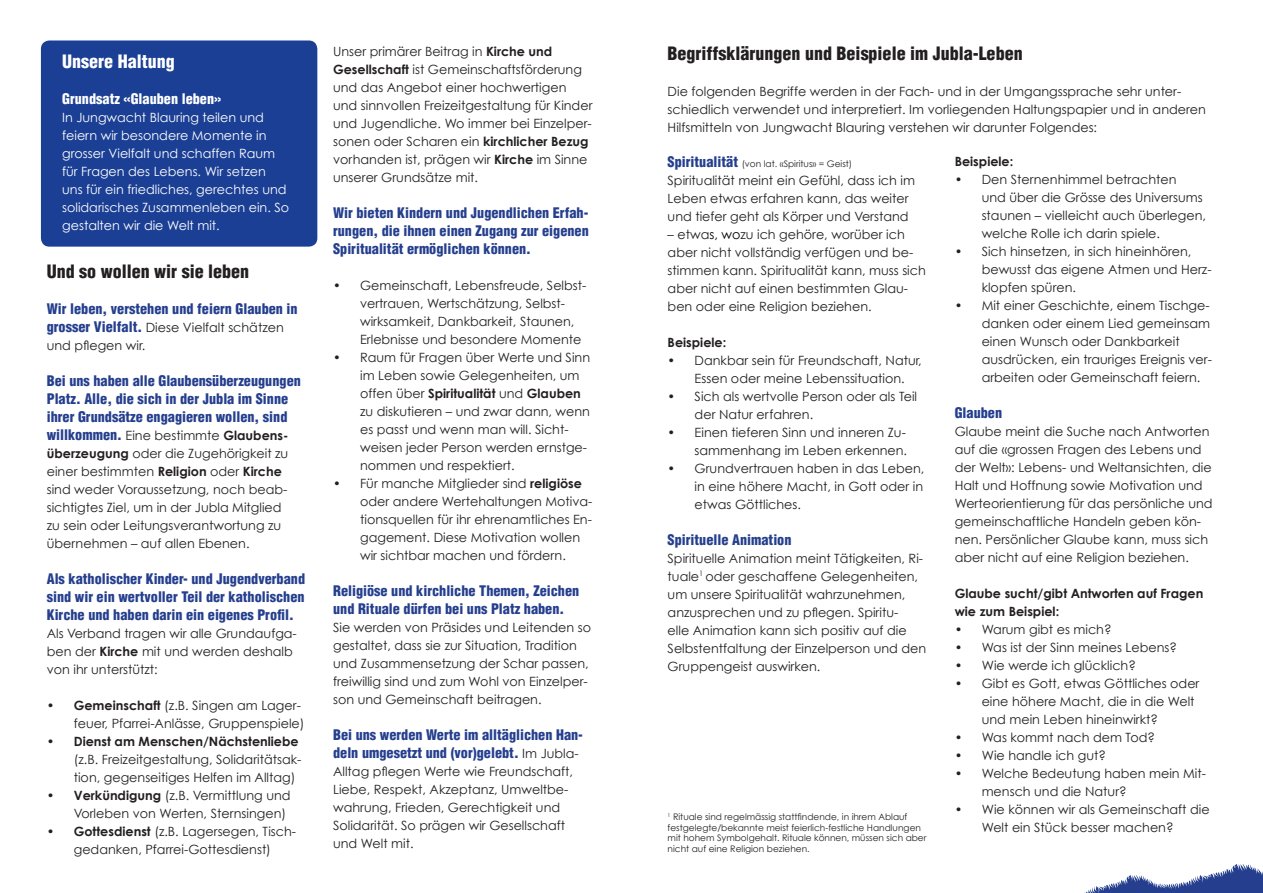
<style>
.page{position:relative;width:1263px;height:893px;background:#fff}
.page>*{position:absolute;margin:0;border:0;box-sizing:border-box;transform-origin:0 0}
.t1{font:900 condensed 18px "Helvetica LT Std";color:#231f20}
.t2{font:900 condensed 18px "Helvetica LT Std";color:#fff}
.t3{font:900 condensed 14.25px/18px "Helvetica LT Std";color:#253f8e}
.t4{font:900 condensed 14.25px "Helvetica LT Std";color:#fff}
.t5{font:12.75px/18px "Century Gothic";color:#231f20}
.t6{font:12.75px/18px "Century Gothic";color:#fff}
.t7{font:700 12.75px/18px "Century Gothic";color:#231f20}
.t8{font:9px/10.6px "Century Gothic";color:#231f20}
.s1{font-family:"Helvetica LT Std";font-weight:900;font-stretch:condensed;font-size:14.25px;color:#253f8e}
.s2{font-weight:700}
.s3{font-family:"Century Gothic";font-weight:400;font-stretch:normal;font-size:12.75px;color:#231f20}
.s4{color:#000}
</style>
<div class="page">
<div style="left:41px;top:41px;width:276px;height:206px;background:#1b3f94;border-radius:9px"></div>
<svg style="left:1084px;top:864px;width:179px;height:29px"></svg>
<h1 class="t2" style="left:62px;top:50px;width:114px">Unsere Haltung</h1>
<p class="t4" style="left:62px;top:90px;width:161px">Grundsatz «Glauben leben»</p>
<p class="t6" style="left:62px;top:108px;width:228px">In Jungwacht Blauring teilen und feiern wir besondere Momente in grosser Vielfalt und schaffen Raum für Fragen des Lebens. Wir setzen uns für ein friedliches, gerechtes und solidarisches Zusammenleben ein. So gestalten wir die Welt mit.</p>
<h1 class="t1" style="left:47px;top:260px;width:204px">Und so wollen wir sie leben</h1>
<p class="t3" style="left:47px;top:299px;width:252px">Wir leben, verstehen und feiern Glauben in</p>
<p class="t5" style="left:47px;top:318px;width:239px"><span class="s1">grosser Vielfalt.</span> Diese Vielfalt schätzen und pflegen wir.</p>
<p class="t3" style="left:47px;top:371px;width:256px">Bei uns haben alle Glaubensüberzeugungen<br>Platz. Alle, die sich in der Jubla im Sinne ihrer Grundsätze engagieren wollen, sind</p>
<p class="t5" style="left:47px;top:426px;width:243px"><span class="s1">willkommen.</span> Eine bestimmte <span class="s2">Glaubens&shy;überzeugung</span> oder die Zugehörigkeit zu einer bestimmten <span class="s2">Religion</span> oder <span class="s2">Kirche </span>sind weder Voraussetzung, noch beab&shy;sichtigtes Ziel, um in der Jubla Mitglied zu sein oder Leitungsverantwortung zu übernehmen – auf allen Ebenen.</p>
<p class="t3" style="left:47px;top:569px;width:260px;text-align:justify">Als katholischer Kinder- und Jugendverband sind wir ein wertvoller Teil der katholischen Kirche und haben darin ein eigenes Profil.</p>
<p class="t5" style="left:47px;top:624px;width:252px">Als Verband tragen wir alle Grundaufga&shy;ben der <span class="s2">Kirche</span> mit und werden deshalb von ihr unterstützt:</p>
<p class="t5" style="left:47px;top:696px;width:259px;text-align:right"><span class="s2">• Gemeinschaft</span> (z.B. Singen am Lager&shy;feuer, Pfarrei-Anlässe, Gruppenspiele)</p>
<p class="t7" style="left:47px;top:732px;width:253px">• Dienst am Menschen/Nächstenliebe</p>
<p class="t5" style="left:74px;top:750px;width:229px">(z.B. Freizeitgestaltung, Solidaritätsak&shy;tion, gegenseitiges Helfen im Alltag)</p>
<p class="t5" style="left:74px;top:786px;width:218px;text-indent:-27px"><span class="s2">• Verkündigung</span> (z.B. Vermittlung und<br>Vorleben von Werten, Sternsingen)</p>
<p class="t5" style="left:47px;top:822px;width:251px;text-align:center"><span class="s2">• Gottesdienst</span> (z.B. Lagersegen, Tisch&shy;gedanken, Pfarrei-Gottesdienst)</p>
<p class="t5" style="left:333px;top:43px;width:261px">Unser primärer Beitrag in <span class="s2">Kirche und Gesellschaft</span> ist Gemeinschaftsförderung und das Angebot einer hochwertigen und sinnvollen Freizeitgestaltung für Kinder und Jugendliche. Wo immer bei Einzelper&shy;sonen oder Scharen ein <span class="s2">kirchlicher Bezug </span>vorhanden ist, prägen wir <span class="s2">Kirche</span> im Sinne unserer Grundsätze mit.</p>
<p class="t3" style="left:333px;top:204px;width:257px;text-align:justify">Wir bieten Kindern und Jugendlichen Erfah&shy;rungen, die ihnen einen Zugang zur eigenen Spiritualität ermöglichen können.</p>
<p class="t5" style="left:360px;top:277px;width:228px;text-indent:-27px">• Gemeinschaft, Lebensfreude, Selbst&shy;vertrauen, Wertschätzung, Selbst&shy;wirksamkeit, Dankbarkeit, Staunen, Erlebnisse und besondere Momente</p>
<p class="t5" style="left:360px;top:349px;width:231px;text-indent:-27px">• Raum für Fragen über Werte und Sinn im Leben sowie Gelegenheiten, um offen über <span class="s2">Spiritualität</span> und <span class="s2">Glauben </span>zu diskutieren – und zwar dann, wenn es passt und wenn man will. Sicht&shy;weisen jeder Person werden ernstge&shy;nommen und respektiert.</p>
<p class="t5" style="left:360px;top:475px;width:234px;text-indent:-27px">• Für manche Mitglieder sind <span class="s2">religiöse </span>oder andere Wertehaltungen Motiva&shy;tionsquellen für ihr ehrenamtliches En&shy;gagement. Diese Motivation wollen wir sichtbar machen und fördern.</p>
<p class="t3" style="left:333px;top:582px;width:248px">Religiöse und kirchliche Themen, Zeichen und Rituale dürfen bei uns Platz haben.</p>
<p class="t5" style="left:333px;top:619px;width:260px">Sie werden von Präsides und Leitenden so gestaltet, dass sie zur Situation, Tradition und Zusammensetzung der Schar passen, freiwillig sind und zum Wohl von Einzelper&shy;son und Gemeinschaft beitragen.</p>
<p class="t3" style="left:333px;top:726px;width:251px">Bei uns werden Werte im alltäglichen Han&shy;deln umgesetzt und (vor)gelebt. <span class="s3">Im Jubla-</span></p>
<p class="t5" style="left:333px;top:763px;width:241px">Alltag pflegen Werte wie Freundschaft, Liebe, Respekt, Akzeptanz, Umweltbe&shy;wahrung, Frieden, Gerechtigkeit und Solidarität. So prägen wir Gesellschaft und Welt mit.</p>
<h1 class="t1" style="left:668px;top:42px;width:356px">Begriffsklärungen und Beispiele im Jubla-Leben</h1>
<p class="t5" style="left:668px;top:82px;width:540px">Die folgenden Begriffe werden in der Fach- und in der Umgangssprache sehr unter&shy;schiedlich verwendet und interpretiert. Im vorliegenden Haltungspapier und in anderen<br>Hilfsmitteln von Jungwacht Blauring verstehen wir darunter Folgendes:</p>
<p class="t8" style="left:668px;top:158px;width:186px"><span class="s1">Spiritualität</span> (von lat. «Spiritus» = Geist)</p>
<p class="t5" style="left:668px;top:171px;width:249px">Spiritualität meint ein Gefühl, dass ich im<br>Leben etwas erfahren kann, das weiter und tiefer geht als Körper und Verstand</p>
<p class="t5" style="left:668px;top:225px;width:260px">– etwa<span class="s4">s, wo</span>zu ich gehöre, worüber ich aber nicht vollständig verfügen und be&shy;stimmen kann. Spiritualität kann, muss sich aber nicht auf einen bestimmten Glau&shy;ben oder eine Religion beziehen.</p>
<p class="t7" style="left:668px;top:333px;width:60px">Beispiele:</p>
<p class="t5" style="left:695px;top:351px;width:229px;text-indent:-27px">• Dankbar sein für Freundschaft, Natur,<br>Essen oder meine Lebenssituation.</p>
<p class="t5" style="left:695px;top:387px;width:224px;text-indent:-27px">• Sich als wertvolle Person oder als Teil der Natur erfahren.</p>
<p class="t5" style="left:668px;top:423px;width:241px;text-align:right">• Einen tieferen Sinn und inneren Zu&shy;sammenhang im Leben erkennen.</p>
<p class="t5" style="left:695px;top:459px;width:231px;text-align:justify;text-indent:-27px">• Grundvertrauen haben in das Leben, in eine höhere Macht, in Gott oder in etwas Göttliches.</p>
<p class="t3" style="left:668px;top:530px;width:125px">Spirituelle Animation</p>
<p class="t5" style="left:668px;top:549px;width:260px">Spirituelle Animation meint Tätigkeiten, Ri&shy;tuale<sup>1</sup> oder geschaffene Gelegenheiten, um unsere Spiritualität wahrzunehmen, anzusprechen und zu pflegen. Spiritu-<br>elle Animation kann sich positiv auf die Selbstentfaltung der Einzelperson und den Gruppengeist auswirken.</p>
<p class="t8" style="left:668px;top:811px;width:260px"><sup>1</sup> Rituale sind regelmässig stattfindende, in ihrem Ablauf festgelegte/bekannte meist feierlich-festliche Handlungen mit hohem Symbolgehalt. Rituale können, müssen sich aber nicht auf eine Religion beziehen.</p>
<p class="t7" style="left:955px;top:152px;width:60px">Beispiele:</p>
<p class="t5" style="left:982px;top:170px;width:226px;text-indent:-27px">• Den Sternenhimmel betrachten<br>und über die Grösse des Universums staunen – vielleicht auch überlegen, welche Rolle ich darin spiele.</p>
<p class="t5" style="left:982px;top:242px;width:231px;text-indent:-27px">• Sich hinsetzen, in sich hineinhören, bewusst das eigene Atmen und Herz&shy;klopfen spüren.</p>
<p class="t5" style="left:982px;top:296px;width:232px;text-indent:-27px">• Mit einer Geschichte, einem Tischge&shy;danken oder einem Lied gemeinsam einen Wunsch oder Dankbarkeit ausdrücken, ein trauriges Ereignis ver&shy;arbeiten oder Gemeinschaft feiern.</p>
<p class="t3" style="left:955px;top:403px;width:49px">Glauben</p>
<p class="t5" style="left:955px;top:422px;width:259px">Glaube meint die Suche nach Antworten auf die «grossen Fragen des Lebens und der Welt»: Lebens- und Weltansichten, die Halt und Hoffnung sowie Motivation und Werteorientierung für das persönliche und gemeinschaftliche Handeln geben kön&shy;nen. Persönlicher Glaube kann, muss sich aber nicht auf eine Religion beziehen.</p>
<p class="t7" style="left:955px;top:584px;width:250px">Glaube sucht/gibt Antworten auf Fragen wie zum Beispiel:</p>
<p class="t5" style="left:955px;top:620px;width:158px">• Warum gibt es mich?</p>
<p class="t5" style="left:955px;top:638px;width:224px">• Was ist der Sinn meines Lebens?</p>
<p class="t5" style="left:955px;top:656px;width:183px">• Wie werde ich glücklich?</p>
<p class="t5" style="left:982px;top:674px;width:219px;text-indent:-27px">• Gibt es Gott, etwas Göttliches oder eine höhere Macht, die in die Welt und mein Leben hineinwirkt?</p>
<p class="t5" style="left:955px;top:728px;width:202px">• Was kommt nach dem Tod?</p>
<p class="t5" style="left:955px;top:746px;width:153px">• Wie handle ich gut?</p>
<p class="t5" style="left:982px;top:764px;width:226px;text-indent:-27px">• Welche Bedeutung haben mein Mit&shy;mensch und die Natur?</p>
<p class="t5" style="left:982px;top:800px;width:229px;text-indent:-27px">• Wie können wir als Gemeinschaft die<br>Welt ein Stück besser machen?</p>
</div>
